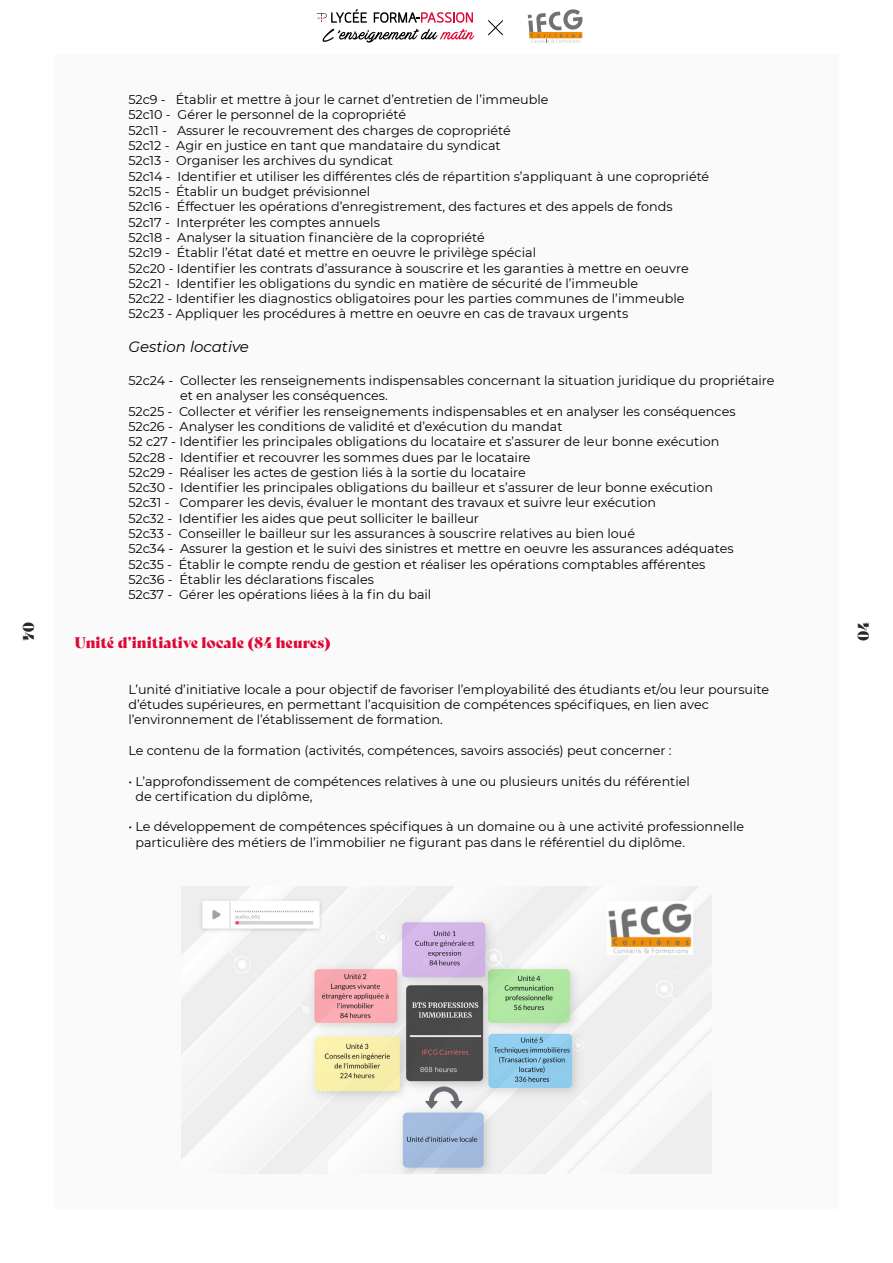
<style>
.page{position:relative;width:893px;height:1263px;background:#fff}
.page>*{position:absolute;margin:0;border:0;box-sizing:border-box;transform-origin:0 0}
.t1{font:15px "Bely Display";color:#dd0837}
.t2{font:italic 15px "Montserrat";color:#000}
.t3{font:15px "Bely Display";color:#282827}
.t4{font:12.75px/15.3px "Montserrat";color:#000}
</style>
<div class="page">
<div style="left:54px;top:54px;width:785px;height:1155px;background:#fafafa"></div>
<svg style="left:317px;top:9px;width:50px;height:14px"></svg>
<svg style="left:374px;top:12px;width:99px;height:11px"></svg>
<svg style="left:323px;top:29px;width:151px;height:14px"></svg>
<svg style="left:528px;top:9px;width:55px;height:34px"></svg>
<svg style="left:488px;top:20px;width:15px;height:16px"></svg>
<img style="left:182px;top:886px;width:529px;height:288px">
<p class="t3" style="left:41px;top:622px;width:21px;rotate:90deg">04</p>
<p class="t4" style="left:128px;top:92px;width:582px">52c9 - Établir et mettre à jour le carnet d’entretien de l’immeuble<br>52c10 - Gérer le personnel de la copropriété<br>52c11 - Assurer le recouvrement des charges de copropriété<br>52c12 - Agir en justice en tant que mandataire du syndicat<br>52c13 - Organiser les archives du syndicat<br>52c14 - Identifier et utiliser les différentes clés de répartition s’appliquant à une copropriété 52c15 - Établir un budget prévisionnel<br>52c16 - Éffectuer les opérations d’enregistrement, des factures et des appels de fonds<br>52c17 - Interpréter les comptes annuels<br>52c18 - Analyser la situation financière de la copropriété<br>52c19 - Établir l’état daté et mettre en oeuvre le privilège spécial<br>52c20 - Identifier les contrats d’assurance à souscrire et les garanties à mettre en oeuvre 52c21 - Identifier les obligations du syndic en matière de sécurité de l’immeuble<br>52c22 - Identifier les diagnostics obligatoires pour les parties communes de l’immeuble 52c23 - Appliquer les procédures à mettre en oeuvre en cas de travaux urgents</p>
<p class="t2" style="left:128px;top:336px;width:122px">Gestion locative</p>
<p class="t4" style="left:128px;top:372px;width:648px">52c24 - Collecter les renseignements indispensables concernant la situation juridique du propriétaire</p>
<p class="t4" style="left:180px;top:388px;width:209px">et en analyser les conséquences.</p>
<p class="t4" style="left:128px;top:403px;width:609px">52c25 - Collecter et vérifier les renseignements indispensables et en analyser les conséquences</p>
<p class="t4" style="left:128px;top:418px;width:436px">52c26 - Analyser les conditions de validité et d’exécution du mandat</p>
<p class="t4" style="left:128px;top:434px;width:592px">52 c27 - Identifier les principales obligations du locataire et s’assurer de leur bonne exécution</p>
<p class="t4" style="left:128px;top:449px;width:404px">52c28 - Identifier et recouvrer les sommes dues par le locataire</p>
<p class="t4" style="left:128px;top:464px;width:399px">52c29 - Réaliser les actes de gestion liés à la sortie du locataire</p>
<p class="t4" style="left:128px;top:479px;width:586px">52c30 - Identifier les principales obligations du bailleur et s’assurer de leur bonne exécution</p>
<p class="t4" style="left:128px;top:495px;width:529px">52c31 - Comparer les devis, évaluer le montant des travaux et suivre leur exécution</p>
<p class="t4" style="left:128px;top:510px;width:352px">52c32 - Identifier les aides que peut solliciter le bailleur</p>
<p class="t4" style="left:128px;top:525px;width:508px">52c33 - Conseiller le bailleur sur les assurances à souscrire relatives au bien loué</p>
<p class="t4" style="left:128px;top:541px;width:607px">52c34 - Assurer la gestion et le suivi des sinistres et mettre en oeuvre les assurances adéquates</p>
<p class="t4" style="left:128px;top:556px;width:578px">52c35 - Établir le compte rendu de gestion et réaliser les opérations comptables afférentes</p>
<p class="t4" style="left:128px;top:571px;width:247px">52c36 - Établir les déclarations fiscales</p>
<p class="t4" style="left:128px;top:587px;width:304px">52c37 - Gérer les opérations liées à la fin du bail</p>
<p class="t1" style="left:74px;top:630px;width:258px">Unité d’initiative locale (84 heures)</p>
<p class="t4" style="left:128px;top:681px;width:642px">L’unité d’initiative locale a pour objectif de favoriser l’employabilité des étudiants et/ou leur poursuite d’études supérieures, en permettant l’acquisition de compétences spécifiques, en lien avec l’environnement de l’établissement de formation.</p>
<p class="t4" style="left:128px;top:742px;width:545px">Le contenu de la formation (activités, compétences, savoirs associés) peut concerner :</p>
<p class="t4" style="left:136px;top:773px;width:556px;text-indent:-7px">• L’approfondissement de compétences relatives à une ou plusieurs unités du référentiel de certification du diplôme,</p>
<p class="t4" style="left:136px;top:819px;width:610px;text-indent:-7px">• Le développement de compétences spécifiques à un domaine ou à une activité professionnelle particulière des métiers de l’immobilier ne figurant pas dans le référentiel du diplôme.</p>
<p class="t3" style="left:851px;top:641px;width:21px;rotate:-90deg">04</p>
</div>
